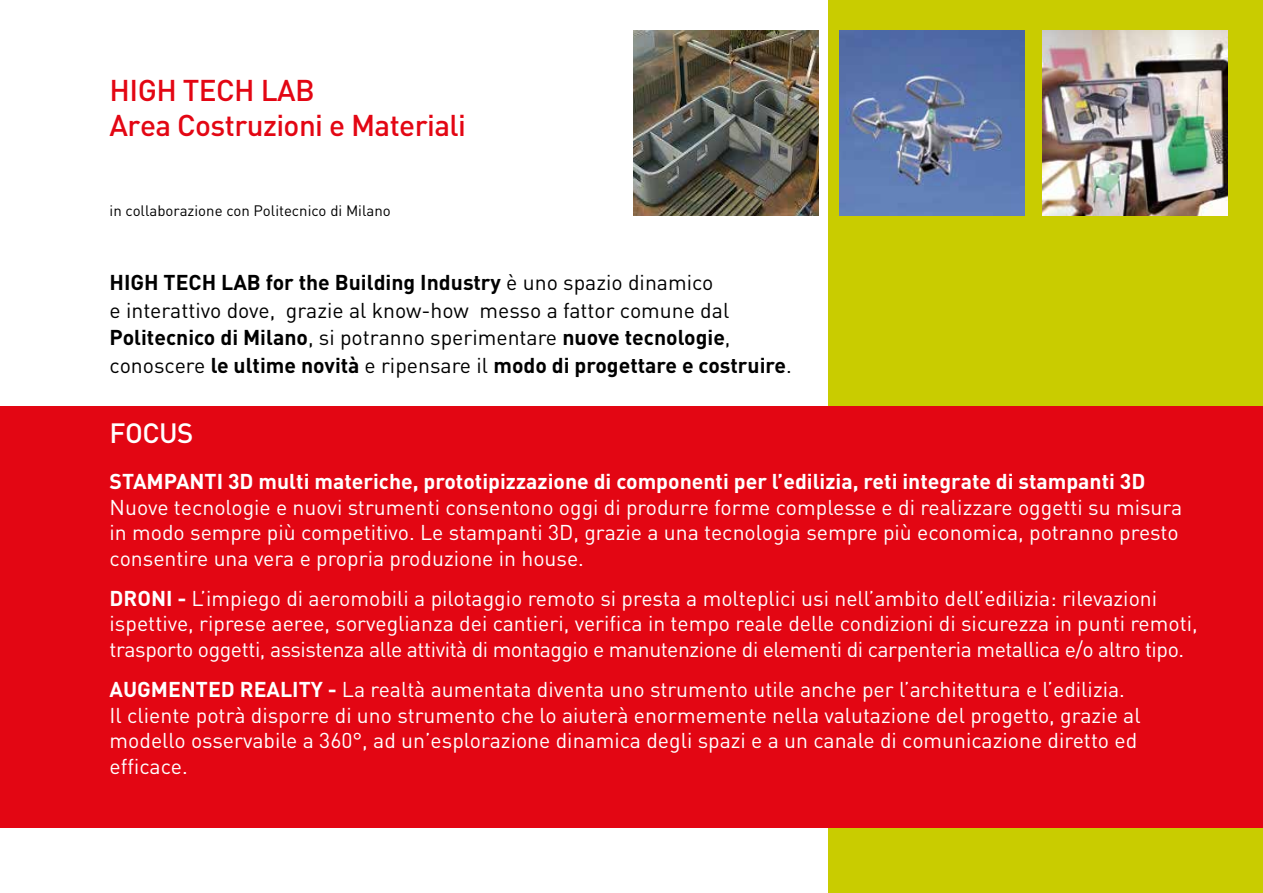
<style>
.page{position:relative;width:1263px;height:893px;background:#fff}
.page>*{position:absolute;margin:0;border:0;box-sizing:border-box;transform-origin:0 0}
.t1{font:500 29.7px/35.7px "DIN Pro";letter-spacing:-.02em;color:#e30613}
.t2{font:500 27.6px "DIN Pro";letter-spacing:-.02em;color:#fff}
.t3{font:21.15px/25.5px "DIN Pro";color:#fff}
.t4{font:21.15px/27.6px "DIN Pro";color:#000}
.t5{font:700 21.15px "DIN Pro";color:#fff}
.t6{font:15px "DIN Pro";color:#000}
.s1{font-weight:700}
</style>
<div class="page">
<div style="left:828px;top:0;width:435px;height:893px;background:#c9cc00"></div>
<img style="left:839px;top:30px;width:185px;height:185px">
<img style="left:1042px;top:30px;width:185px;height:185px">
<img style="left:634px;top:30px;width:185px;height:185px">
<div style="left:0;top:406px;width:1263px;height:421px;background:#e30613"></div>
<h1 class="t1" style="left:110px;top:71px;width:358px">HIGH TECH LAB<br>Area Costruzioni e Materiali</h1>
<p class="t6" style="left:110px;top:200px;width:283px">in collaborazione con Politecnico di Milano</p>
<p class="t4" style="left:110px;top:268px;width:684px"><span class="s1">HIGH TECH LAB for the Building Industry</span> è uno spazio dinamico<br>e interattivo dove, grazie al know-how messo a fattor comune dal <span class="s1">Politecnico di Milano</span>, si potranno sperimentare <span class="s1">nuove tecnologie</span>, conoscere <span class="s1">le ultime novità</span> e ripensare il <span class="s1">modo di progettare e costruire</span>.</p>
<h2 class="t2" style="left:110px;top:415px;width:85px">FOCUS</h2>
<p class="t5" style="left:110px;top:467px;width:1037px">STAMPANTI 3D multi materiche, prototipizzazione di componenti per l’edilizia, reti integrate di stampanti 3D</p>
<p class="t3" style="left:110px;top:493px;width:1074px">Nuove tecnologie e nuovi strumenti consentono oggi di produrre forme complesse e di realizzare oggetti su misura in modo sempre più competitivo. Le stampanti 3D, grazie a una tecnologia sempre più economica, potranno presto consentire una vera e propria produzione in house.</p>
<p class="t3" style="left:110px;top:585px;width:1090px"><span class="s1">DRONI -</span> L’impiego di aeromobili a pilotaggio remoto si presta a molteplici usi nell’ambito dell’edilizia: rilevazioni ispettive, riprese aeree, sorveglianza dei cantieri, verifica in tempo reale delle condizioni di sicurezza in punti remoti, trasporto oggetti, assistenza alle attività di montaggio e manutenzione di elementi di carpenteria metallica e/o altro tipo.</p>
<p class="t3" style="left:110px;top:676px;width:1032px"><span class="s1">AUGMENTED REALITY -</span> La realtà aumentata diventa uno strumento utile anche per l’architettura e l’edilizia.<br>Il cliente potrà disporre di uno strumento che lo aiuterà enormemente nella valutazione del progetto, grazie al modello osservabile a 360°, ad un’esplorazione dinamica degli spazi e a un canale di comunicazione diretto ed efficace.</p>
</div>
